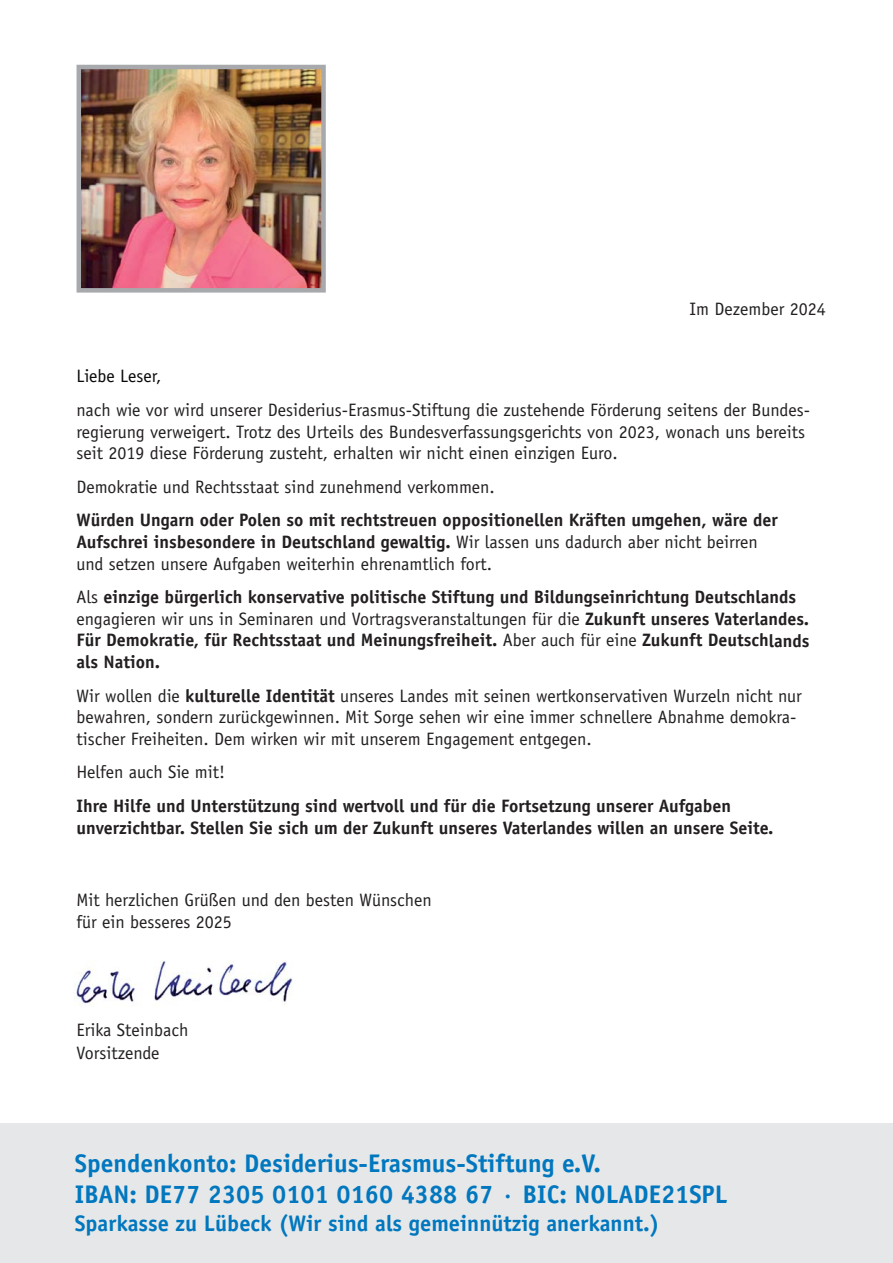
<style>
.page{position:relative;width:893px;height:1263px;background:#fff}
.page>*{position:absolute;margin:0;border:0;box-sizing:border-box;transform-origin:0 0}
.t1{font:700 25.5px/31px "Officina Sans";color:#0077be}
.t2{font:700 22.5px "Officina Sans";color:#0077be}
.t3{font:18px/21.6px "Officina Sans";color:#231f20}
.t4{font:700 18px/21.6px "Officina Sans";color:#231f20}
.t5{font:18px "Officina Sans";color:#0a0707}
.s1{font-weight:400}
.s2{font-weight:700}
</style>
<div class="page">
<div style="left:0;top:1123px;width:893px;height:140px;background:#e6e7e8"></div>
<img style="left:82px;top:70px;width:239px;height:218px">
<div style="left:77px;top:65px;width:249px;height:228px;border:4px solid #a7a9ac"></div>
<img style="left:74px;top:961px;width:219px;height:44px">
<p class="t3" style="left:690px;top:300px;width:138px">Im Dezember 2024</p>
<p class="t5" style="left:77px;top:369px;width:87px">Liebe Leser,</p>
<p class="t3" style="left:77px;top:401px;width:735px">nach wie vor wird unserer Desiderius-Erasmus-Stiftung die zustehende Förderung seitens der Bundes&shy;regierung verweigert. Trotz des Urteils des Bundesverfassungsgerichts von 2023, wonach uns bereits seit 2019 diese Förderung zusteht, erhalten wir nicht einen einzigen Euro.</p>
<p class="t3" style="left:77px;top:477px;width:420px">Demokratie und Rechtsstaat sind zunehmend verkommen.</p>
<p class="t4" style="left:77px;top:511px;width:703px">Würden Ungarn oder Polen so mit rechtstreuen oppositionellen Kräften umgehen, wäre der<br>Aufschrei insbesondere in Deutschland gewaltig. <span class="s1">Wir lassen uns dadurch aber nicht beirren und setzen unsere Aufgaben weiterhin ehrenamtlich fort.</span></p>
<p class="t4" style="left:76px;top:588px;width:735px"><span class="s1">Als</span> einzige bürgerlich konservative politische Stiftung und Bildungseinrichtung Deutschlands <span class="s1">engagieren wir uns in Seminaren und Vortragsveranstaltungen für die</span> Zukunft unseres Vaterlandes.<br>Für Demokratie, für Rechtsstaat und Meinungsfreiheit. <span class="s1">Aber auch für eine</span> Zukunft Deutschlands als Nation.</p>
<p class="t3" style="left:76px;top:686px;width:727px">Wir wollen die <span class="s2">kulturelle Identität</span> unseres Landes mit seinen wertkonservativen Wurzeln nicht nur bewahren, sondern zurückgewinnen. Mit Sorge sehen wir eine immer schnellere Abnahme demokra&shy;tischer Freiheiten. Dem wirken wir mit unserem Engagement entgegen.</p>
<p class="t3" style="left:76px;top:763px;width:150px">Helfen auch Sie mit!</p>
<p class="t4" style="left:76px;top:797px;width:698px">Ihre Hilfe und Unterstützung sind wertvoll und für die Fortsetzung unserer Aufgaben unverzichtbar. Stellen Sie sich um der Zukunft unseres Vaterlandes willen an unsere Seite.</p>
<p class="t3" style="left:76px;top:890px;width:357px;line-height:22.5px">Mit herzlichen Grüßen und den besten Wünschen für ein besseres 2025</p>
<p class="t3" style="left:76px;top:1020px;width:114px;line-height:22.5px">Erika Steinbach<br>Vorsitzende</p>
<h1 class="t1" style="left:75px;top:1150px;width:654px">Spendenkonto: Desiderius-Erasmus-Stiftung e.V.<br>IBAN: DE77 2305 0101 0160 4388 67 · BIC: NOLADE21SPL</h1>
<p class="t2" style="left:75px;top:1214px;width:586px">Sparkasse zu Lübeck (Wir sind als gemeinnützig anerkannt.)</p>
</div>
